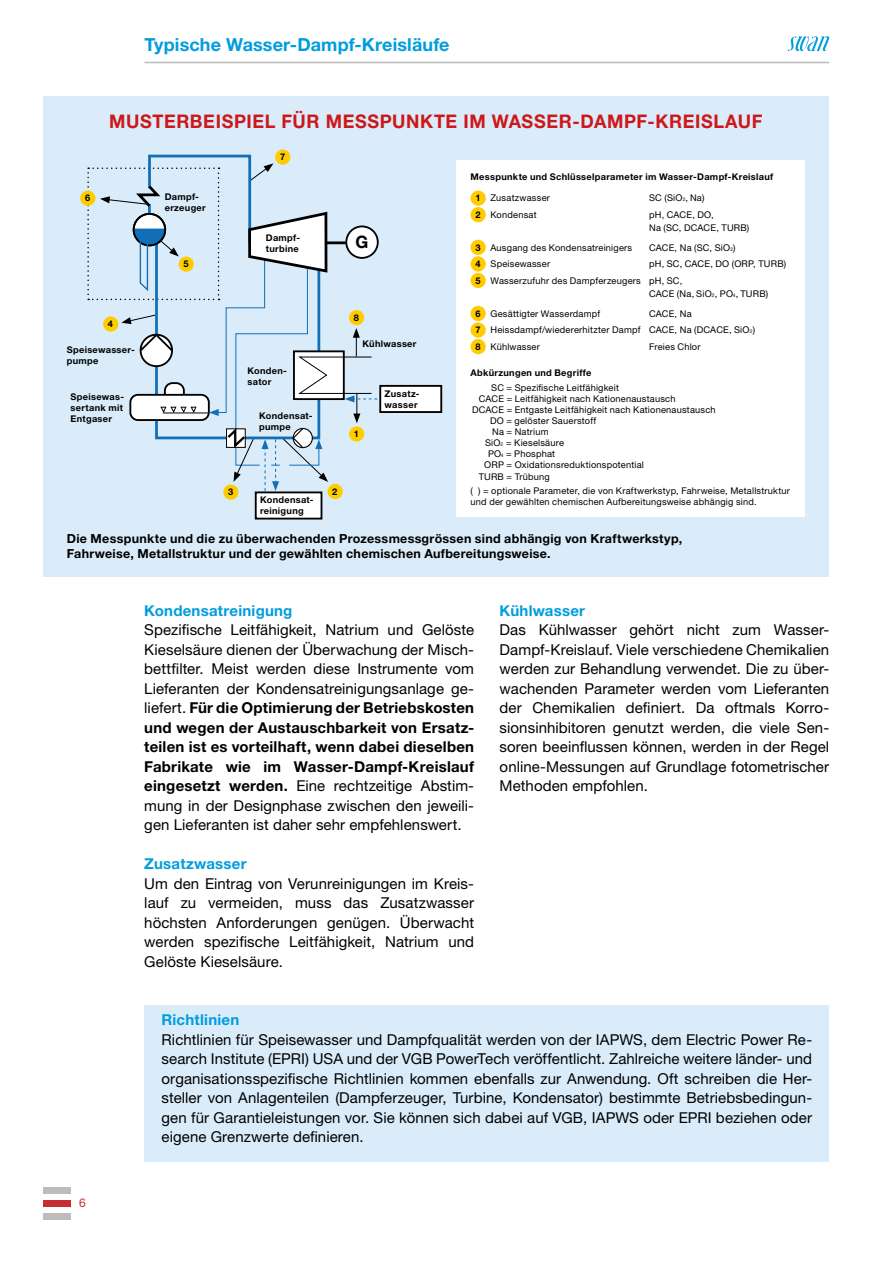
<style>
.page{position:relative;width:893px;height:1263px;background:#fff}
.page>*{position:absolute;margin:0;border:0;box-sizing:border-box;transform-origin:0 0}
.t1{font:700 18.75px "Helvetica Neue LT Std";letter-spacing:.035em;color:#cd1719;scale:.96 1}
.t2{font:700 18px "Helvetica Neue LT Std";letter-spacing:.005em;color:#009ddd}
.t3{font:700 17.1px "Helvetica Neue LT Std";color:#000}
.t4{font:15px/19.5px "Helvetica Neue LT Std";letter-spacing:.005em;color:#000;text-align:justify}
.t5{font:700 15px "Helvetica Neue LT Std";letter-spacing:.015em;color:#009ddd}
.t6{font:700 12.45px/15px "Helvetica Neue LT Std";letter-spacing:.02em;color:#000}
.t7{font:12px "Helvetica Neue LT Std";color:#c42e35}
.t8{font:9.3px/16.5px "Helvetica Neue LT Std";letter-spacing:.02em;color:#000}
.t9{font:700 9.3px/11.1px "Helvetica Neue LT Std";letter-spacing:.03em;color:#000}
.s1{font-size:4.95px}
.s2{font-weight:700}
</style>
<div class="page">
<div style="left:43px;top:1200px;width:28px;height:7px;background:#c42e35"></div>
<div style="left:43px;top:1187px;width:28px;height:7px;background:#bcbcbc"></div>
<div style="left:43px;top:1213px;width:28px;height:7px;background:#bcbcbc"></div>
<hr style="left:145px;top:62px;width:684px;height:1px;background:#bcbcbc">
<svg style="left:788px;top:36px;width:41px;height:15px"></svg>
<div style="left:145px;top:1006px;width:684px;height:156px;background:#daecfa"></div>
<div style="left:43px;top:96px;width:786px;height:480px;background:#daecfa"></div>
<div style="left:256px;top:492px;width:65px;height:27px;background:#fff"></div>
<div style="left:255px;top:491px;width:67px;height:28px;border:2px solid #000"></div>
<div style="left:380px;top:386px;width:61px;height:26px;background:#fff"></div>
<div style="left:379px;top:385px;width:63px;height:28px;border:2px solid #000"></div>
<svg style="left:87px;top:153px;width:296px;height:338px"></svg>
<div style="left:457px;top:161px;width:348px;height:356px;background:#fff"></div>
<div style="left:470px;top:191px;width:16px;height:15px;background:#fc0;border-radius:50%"></div>
<div style="left:470px;top:207px;width:16px;height:15px;background:#fc0;border-radius:50%"></div>
<div style="left:470px;top:240px;width:16px;height:15px;background:#fc0;border-radius:50%"></div>
<div style="left:470px;top:256px;width:16px;height:16px;background:#fc0;border-radius:50%"></div>
<div style="left:470px;top:273px;width:16px;height:15px;background:#fc0;border-radius:50%"></div>
<div style="left:470px;top:322px;width:16px;height:16px;background:#fc0;border-radius:50%"></div>
<div style="left:470px;top:339px;width:16px;height:15px;background:#fc0;border-radius:50%"></div>
<div style="left:470px;top:306px;width:16px;height:15px;background:#fc0;border-radius:50%"></div>
<div style="left:349px;top:426px;width:15px;height:16px;background:#fc0;border-radius:50%"></div>
<div style="left:327px;top:484px;width:16px;height:15px;background:#fc0;border-radius:50%"></div>
<div style="left:223px;top:484px;width:15px;height:16px;background:#fc0;border-radius:50%"></div>
<div style="left:103px;top:316px;width:15px;height:16px;background:#fc0;border-radius:50%"></div>
<div style="left:179px;top:256px;width:15px;height:16px;background:#fc0;border-radius:50%"></div>
<div style="left:275px;top:149px;width:15px;height:16px;background:#fc0;border-radius:50%"></div>
<div style="left:349px;top:310px;width:15px;height:15px;background:#fc0;border-radius:50%"></div>
<div style="left:80px;top:191px;width:15px;height:15px;background:#fc0;border-radius:50%"></div>
<p class="t2" style="left:145px;top:34px;width:307px">Typische Wasser-Dampf-Kreisläufe</p>
<p class="t1" style="left:109px;top:109px;width:682px">MUSTERBEISPIEL FÜR MESSPUNKTE IM WASSER-DAMPF-KREISLAUF</p>
<p class="t9" style="left:280px;top:151px;width:7px">7</p>
<p class="t9" style="left:85px;top:192px;width:7px">6</p>
<p class="t9" style="left:165px;top:191px;width:43px">Dampf&shy;erzeuger</p>
<p class="t9" style="left:266px;top:231px;width:36px">Dampf&shy;turbine</p>
<p class="t3" style="left:356px;top:232px;width:14px">G</p>
<p class="t9" style="left:184px;top:258px;width:7px">5</p>
<p class="t9" style="left:108px;top:318px;width:7px">4</p>
<p class="t9" style="left:354px;top:312px;width:7px">8</p>
<p class="t9" style="left:67px;top:344px;width:70px">Speisewasser&shy;pumpe</p>
<p class="t9" style="left:71px;top:391px;width:55px">Speisewas&shy;sertank mit<br>Entgaser</p>
<p class="t9" style="left:247px;top:365px;width:41px">Konden&shy;sator</p>
<p class="t9" style="left:259px;top:410px;width:55px">Kondensat&shy;pumpe</p>
<p class="t9" style="left:362px;top:338px;width:56px">Kühlwasser</p>
<p class="t9" style="left:354px;top:428px;width:7px">1</p>
<p class="t9" style="left:385px;top:388px;width:37px">Zusatz&shy;wasser</p>
<p class="t9" style="left:228px;top:486px;width:7px">3</p>
<p class="t9" style="left:332px;top:486px;width:7px">2</p>
<p class="t9" style="left:260px;top:494px;width:55px">Kondensat&shy;reinigung</p>
<p class="t9" style="left:471px;top:171px;width:304px">Messpunkte und Schlüsselparameter im Wasser-Dampf-Kreislauf</p>
<p class="t8" style="left:490px;top:190px;width:61px">Zusatzwasser</p>
<p class="t8" style="left:649px;top:190px;width:57px">SC (SiO<span class="s1">2</span>, Na)</p>
<p class="t8" style="left:490px;top:206px;width:48px">Kondensat</p>
<p class="t8" style="left:649px;top:208px;width:102px;line-height:13.5px">pH, CACE, DO,<br>Na (SC, DCACE, TURB)</p>
<p class="t8" style="left:490px;top:239px;width:143px">Ausgang des Kondensatreinigers</p>
<p class="t8" style="left:649px;top:239px;width:88px">CACE, Na (SC, SiO<span class="s1">2</span>)</p>
<p class="t8" style="left:490px;top:256px;width:61px">Speisewasser</p>
<p class="t9" style="left:475px;top:190px;width:7px;line-height:16.5px">1<br>2</p>
<p class="t9" style="left:475px;top:239px;width:7px;line-height:16.5px;text-align:justify">3<br>4<br>5</p>
<p class="t8" style="left:490px;top:256px;width:297px;text-indent:159px">pH, SC, CACE, DO (ORP, TURB)<br>Wasserzufuhr des Dampferzeugers pH, SC,</p>
<p class="t8" style="left:649px;top:286px;width:121px">CACE (Na, SiO<span class="s1">2</span>, PO<span class="s1">4</span>, TURB)</p>
<p class="t8" style="left:490px;top:305px;width:111px">Gesättigter Wasserdampf</p>
<p class="t9" style="left:475px;top:308px;width:7px">6</p>
<p class="t8" style="left:490px;top:305px;width:266px;text-indent:159px">CACE, Na<br>Heissdampf/wiedererhitzter Dampf CACE, Na (DCACE, SiO<span class="s1">2</span>)<br>Kühlwasser</p>
<p class="t9" style="left:475px;top:322px;width:7px;line-height:16.5px">7<br>8</p>
<p class="t8" style="left:649px;top:338px;width:53px">Freies Chlor</p>
<p class="t9" style="left:471px;top:367px;width:122px">Abkürzungen und Begriffe</p>
<p class="t8" style="left:491px;top:379px;width:129px">SC = Spezifische Leitfähigkeit</p>
<p class="t8" style="left:479px;top:390px;width:198px">CACE = Leitfähigkeit nach Kationenaustausch</p>
<p class="t8" style="left:472px;top:401px;width:245px">DCACE = Entgaste Leitfähigkeit nach Kationenaustausch</p>
<p class="t8" style="left:490px;top:412px;width:108px">DO = gelöster Sauerstoff</p>
<p class="t8" style="left:492px;top:423px;width:58px">Na = Natrium</p>
<p class="t8" style="left:485px;top:434px;width:80px">SiO<span class="s1">2</span> = Kieselsäure</p>
<p class="t8" style="left:488px;top:446px;width:69px">PO<span class="s1">4</span> = Phosphat</p>
<p class="t8" style="left:484px;top:457px;width:161px">ORP = Oxidationsreduktionspotential</p>
<p class="t8" style="left:479px;top:468px;width:73px">TURB = Trübung</p>
<p class="t8" style="left:471px;top:485px;width:321px;line-height:11.1px">( ) = optionale Parameter, die von Kraftwerkstyp, Fahrweise, Metallstruktur und der gewählten chemischen Aufbereitungsweise abhängig sind.</p>
<p class="t6" style="left:67px;top:531px;width:617px">Die Messpunkte und die zu überwachenden Prozessmessgrössen sind abhängig von Kraftwerkstyp,<br>Fahrweise, Metallstruktur und der gewählten chemischen Aufbereitungsweise.</p>
<p class="t5" style="left:144px;top:601px;width:150px">Kondensatreinigung</p>
<p class="t4" style="left:144px;top:620px;width:331px">Spezifische Leitfähigkeit, Natrium und Gelöste Kieselsäure dienen der Überwachung der Misch&shy;bettfilter. Meist werden diese Instrumente vom Lieferanten der Kondensatreinigungsanlage ge&shy;liefert. <span class="s2">Für die Optimierung der Betriebskosten und wegen der Austauschbarkeit von Ersatz&shy;teilen ist es vorteilhaft, wenn dabei dieselben Fabrikate wie im Wasser-Dampf-Kreislauf eingesetzt werden.</span> Eine rechtzeitige Abstim&shy;mung in der Designphase zwischen den jeweili&shy;gen Lieferanten ist daher sehr empfehlenswert.</p>
<p class="t5" style="left:144px;top:854px;width:104px">Zusatzwasser</p>
<p class="t4" style="left:144px;top:873px;width:331px">Um den Eintrag von Verunreinigungen im Kreis&shy;lauf zu vermeiden, muss das Zusatzwasser höchsten Anforderungen genügen. Überwacht werden spezifische Leitfähigkeit, Natrium und Gelöste Kieselsäure.</p>
<p class="t5" style="left:500px;top:601px;width:87px">Kühlwasser</p>
<p class="t4" style="left:500px;top:620px;width:331px">Das Kühlwasser gehört nicht zum Wasser-Dampf-Kreislauf. Viele verschiedene Chemikalien werden zur Behandlung verwendet. Die zu über&shy;wachenden Parameter werden vom Lieferanten der Chemikalien definiert. Da oftmals Korro&shy;sionsinhibitoren genutzt werden, die viele Sen&shy;soren beeinflussen können, werden in der Regel online-Messungen auf Grundlage fotometrischer Methoden empfohlen.</p>
<p class="t7" style="left:79px;top:1196px;width:8px">6</p>
<p class="t5" style="left:162px;top:1010px;width:79px">Richtlinien</p>
<p class="t4" style="left:162px;top:1029px;width:652px">Richtlinien für Speisewasser und Dampfqualität werden von der IAPWS, dem Electric Power Re&shy;search Institute (EPRI) USA und der VGB PowerTech veröffentlicht. Zahlreiche weitere länder- und organisationsspezifische Richtlinien kommen ebenfalls zur Anwendung. Oft schreiben die Her&shy;steller von Anlagenteilen (Dampferzeuger, Turbine, Kondensator) bestimmte Betriebsbedingun&shy;gen für Garantieleistungen vor. Sie können sich dabei auf VGB, IAPWS oder EPRI beziehen oder eigene Grenzwerte definieren.</p>
</div>
